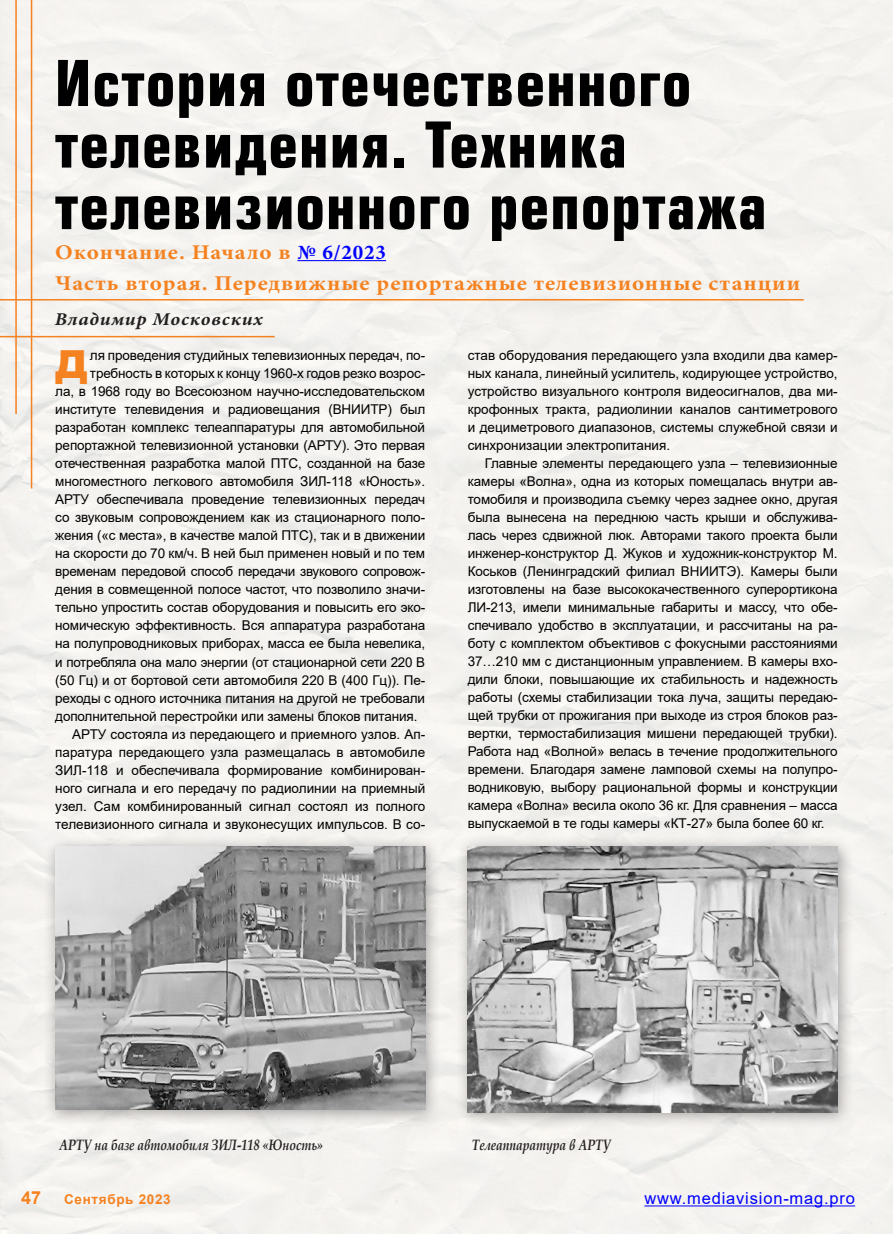
<style>
.page{position:relative;width:893px;height:1234px;background:#fff}
.page>*{position:absolute;margin:0;border:0;box-sizing:border-box;transform-origin:0 0}
.t1{font:700 61.5px/61.5px "Europe Cond";letter-spacing:.02em;color:#000}
.t2{font:900 38.7px "Arial";color:#f58220}
.t3{font:700 21px/31.5px "Minion Pro";letter-spacing:.04em;color:#f58220;scale:1.1 1}
.t4{font:italic 700 18px "Minion Pro";letter-spacing:.04em;color:#231f20;scale:1.1 1}
.t5{font:700 18px "Arial";color:#f58220}
.t6{font:16.5px "Arial";letter-spacing:.05em;color:#00f}
.t7{font:italic 700 15px "Book Antiqua";color:#231f20;scale:.8 1}
.t8{font:13.5px/18px "Arial";letter-spacing:-.01em;color:#000;text-align:justify}
.t9{font:700 13.5px "Arial";letter-spacing:.05em;color:#f58220}
.s1{color:#00f}
</style>
<div class="page">
<div style="left:0;top:0;width:893px;height:1233px;background:#f4f3f0"></div>
<hr style="left:31px;top:0;width:1px;height:488px;background:#f58220">
<hr style="left:0;top:336px;width:275px;height:1px;background:#f58220">
<hr style="left:15px;top:0;width:2px;height:414px;background:#f58220">
<hr style="left:0;top:299px;width:804px;height:1px;background:#f58220">
<hr style="left:297px;top:260px;width:89px;height:1px;background:#00f">
<div style="left:43px;top:834px;width:399px;height:291px;background:#231f20;opacity:.4"></div>
<img style="left:55px;top:846px;width:370px;height:263px">
<div style="left:456px;top:834px;width:398px;height:294px;background:#231f20;opacity:.4"></div>
<img style="left:468px;top:846px;width:370px;height:266px">
<hr style="left:644px;top:1205px;width:211px;height:1px;background:#00f">
<h1 class="t1" style="left:55px;top:51px;width:713px">История отечественного телевидения. Техника телевизионного репортажа</h1>
<h3 class="t3" style="left:55px;top:236px;width:679px">Окончание. Начало в <span class="s1">№ 6/2023<br></span>Часть вторая. Передвижные репортажные телевизионные станции</h3>
<h3 class="t4" style="left:55px;top:306px;width:191px">Владимир Московских</h3>
<h2 class="t2" style="left:55px;top:336px;width:34px">Д</h2>
<p class="t8" style="left:90px;top:346px;width:337px">ля проведения студийных телевизионных передач, по-</p>
<p class="t8" style="left:90px;top:364px;width:337px">требность в которых к концу 1960-х годов резко возрос-</p>
<p class="t8" style="left:55px;top:382px;width:371px">ла, в 1968 году во Всесоюзном научно-исследовательском</p>
<p class="t8" style="left:55px;top:400px;width:371px">институте телевидения и радиовещания (ВНИИТР) был</p>
<p class="t8" style="left:55px;top:418px;width:371px">разработан комплекс телеаппаратуры для автомобильной</p>
<p class="t8" style="left:55px;top:436px;width:371px">репортажной телевизионной установки (АРТУ). Это первая</p>
<p class="t8" style="left:55px;top:454px;width:371px">отечественная разработка малой ПТС, созданной на базе</p>
<p class="t8" style="left:55px;top:472px;width:371px">многоместного легкового автомобиля ЗИЛ-118 «Юность».</p>
<p class="t8" style="left:55px;top:490px;width:371px">АРТУ обеспечивала проведение телевизионных передач</p>
<p class="t8" style="left:55px;top:508px;width:371px">со звуковым сопровождением как из стационарного поло-</p>
<p class="t8" style="left:55px;top:526px;width:371px">жения («с места», в качестве малой ПТС), так и в движении</p>
<p class="t8" style="left:55px;top:544px;width:371px">на скорости до 70 км/ч. В ней был применен новый и по тем</p>
<p class="t8" style="left:55px;top:562px;width:371px">временам передовой способ передачи звукового сопровож-</p>
<p class="t8" style="left:55px;top:580px;width:371px">дения в совмещенной полосе частот, что позволило значи-</p>
<p class="t8" style="left:55px;top:598px;width:371px">тельно упростить состав оборудования и повысить его эко-</p>
<p class="t8" style="left:55px;top:616px;width:371px">номическую эффективность. Вся аппаратура разработана</p>
<p class="t8" style="left:55px;top:634px;width:371px">на полупроводниковых приборах, масса ее была невелика,</p>
<p class="t8" style="left:55px;top:652px;width:371px">и потребляла она мало энергии (от стационарной сети 220 В</p>
<p class="t8" style="left:55px;top:670px;width:371px">(50 Гц) и от бортовой сети автомобиля 220 В (400 Гц)). Пе-</p>
<p class="t8" style="left:55px;top:688px;width:371px">реходы с одного источника питания на другой не требовали</p>
<p class="t8" style="left:55px;top:706px;width:364px">дополнительной перестройки или замены блоков питания.</p>
<p class="t8" style="left:72px;top:724px;width:354px">АРТУ состояла из передающего и приемного узлов. Ап-</p>
<p class="t8" style="left:55px;top:742px;width:371px">паратура передающего узла размещалась в автомобиле</p>
<p class="t8" style="left:55px;top:760px;width:371px">ЗИЛ-118 и обеспечивала формирование комбинирован-</p>
<p class="t8" style="left:55px;top:778px;width:371px">ного сигнала и его передачу по радиолинии на приемный</p>
<p class="t8" style="left:55px;top:796px;width:371px">узел. Сам комбинированный сигнал состоял из полного</p>
<p class="t8" style="left:55px;top:814px;width:371px">телевизионного сигнала и звуконесущих импульсов. В со-</p>
<p class="t8" style="left:468px;top:346px;width:371px">став оборудования передающего узла входили два камер&shy;ных канала, линейный усилитель, кодирующее устройство, устройство визуального контроля видеосигналов, два ми&shy;крофонных тракта, радиолинии каналов сантиметрового и дециметрового диапазонов, системы служебной связи и синхронизации электропитания.</p>
<p class="t8" style="left:468px;top:454px;width:371px;text-indent:17px">Главные элементы передающего узла – телевизионные камеры «Волна», одна из которых помещалась внутри ав&shy;томобиля и производила съемку через заднее окно, другая была вынесена на переднюю часть крыши и обслужива&shy;лась через сдвижной люк. Авторами такого проекта были инженер-конструктор Д. Жуков и художник-конструктор М.<br>Коськов (Ленинградский филиал ВНИИТЭ). Камеры были изготовлены на базе высококачественного суперортикона ЛИ-213, имели минимальные габариты и массу, что обе&shy;спечивало удобство в эксплуатации, и рассчитаны на ра&shy;боту с комплектом объективов с фокусными расстояниями 37…210 мм с дистанционным управлением. В камеры вхо&shy;дили блоки, повышающие их стабильность и надежность работы (схемы стабилизации тока луча, защиты передаю&shy;щей трубки от прожигания при выходе из строя блоков раз&shy;вертки, термостабилизация мишени передающей трубки).<br>Работа над «Волной» велась в течение продолжительного времени. Благодаря замене ламповой схемы на полупро&shy;водниковую, выбору рациональной формы и конструкции камера «Волна» весила около 36 кг. Для сравнения – масса выпускаемой в те годы камеры «КТ-27» была более 60 кг.</p>
<p class="t7" style="left:60px;top:1134px;width:331px">АРТУ на базе автомобиля ЗИЛ-118 «Юность»</p>
<p class="t7" style="left:472px;top:1134px;width:175px">Телеаппаратура в АРТУ</p>
<h3 class="t5" style="left:21px;top:1184px;width:22px">47</h3>
<p class="t9" style="left:64px;top:1189px;width:108px">Сентябрь 2023</p>
<p class="t6" style="left:644px;top:1186px;width:212px">www.mediavision-mag.pro</p>
</div>
